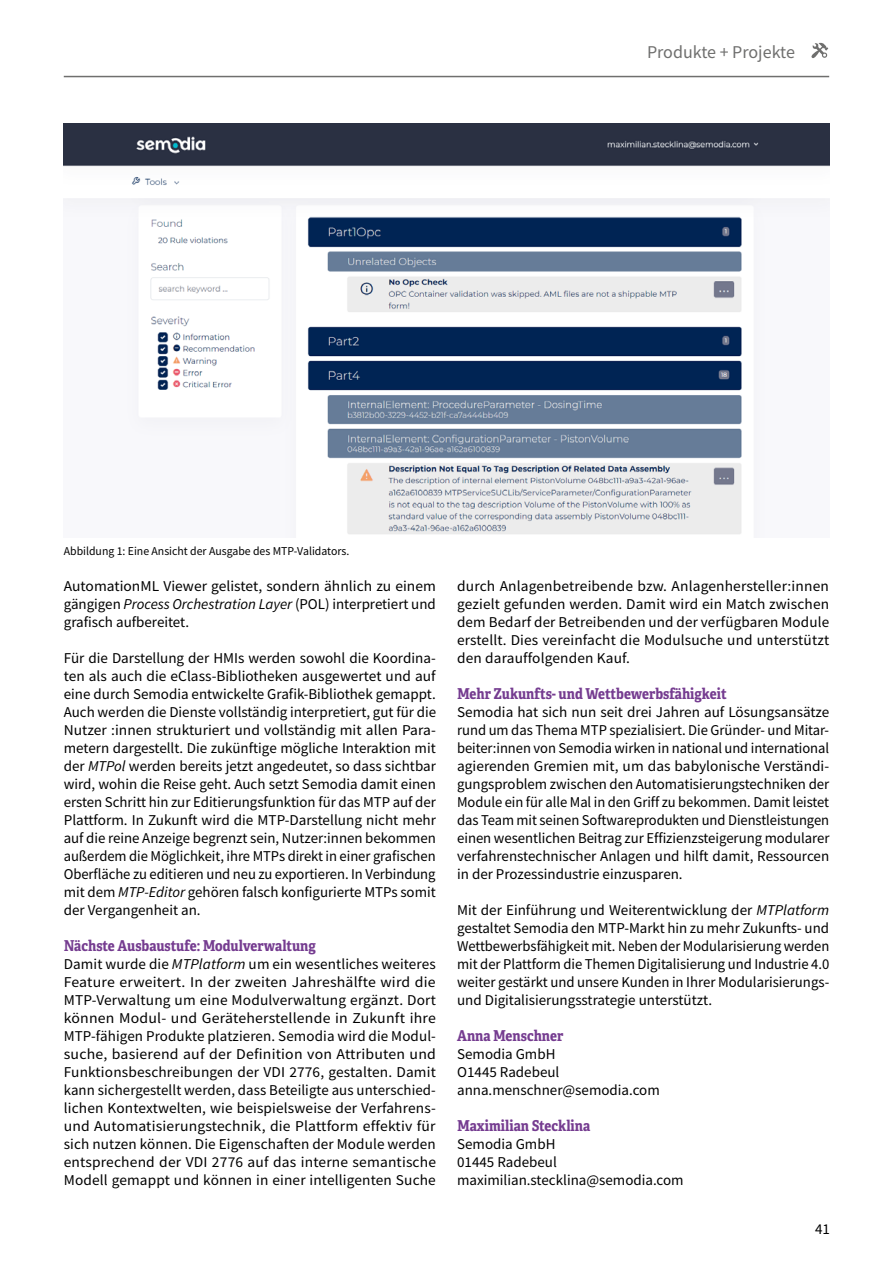
<style>
.page{position:relative;width:893px;height:1263px;background:#fff}
.page>*{position:absolute;margin:0;border:0;box-sizing:border-box;transform-origin:0 0}
.t1{font:18px "Source Sans Pro";color:#6f6f6e}
.atp_Copy{font:15px/18px "Source Sans Pro";color:#000;text-align:justify}
.atp_Autorenbezeichnu{font:15px "Source Sans Pro";color:#000}
.atp_SubheadFrage_lil{font:700 15px "Adelle Condensed";color:#753c90}
.atp_Autorenname_lila{font:700 15px "Adelle Condensed";color:#753c90}
.atp_BU{font:12px "Source Sans Pro";color:#000}
.s1{font-style:italic}
</style>
<div class="page">
<hr style="left:64px;top:76px;width:765px;height:1px;background:#6f6f6e">
<svg style="left:811px;top:42px;width:17px;height:16px"></svg>
<img style="left:64px;top:123px;width:765px;height:411px">
<p class="t1" style="left:647px;top:41px;width:149px">Produkte + Projekte</p>
<p class="atp_BU" style="left:64px;top:544px;width:287px">Abbildung 1: Eine Ansicht der Ausgabe des MTP-Validators.</p>
<p class="atp_Copy" style="left:64px;top:577px;width:374px">AutomationML Viewer gelistet, sondern ähnlich zu einem gängigen <span class="s1">Process Orchestration Layer</span> (POL) interpretiert und grafisch aufbereitet.</p>
<p class="atp_Copy" style="left:64px;top:649px;width:374px">Für die Darstellung der HMIs werden sowohl die Koordina&shy;ten als auch die eClass-Bibliotheken ausgewertet und auf eine durch Semodia entwickelte Grafik-Bibliothek gemappt.<br>Auch werden die Dienste vollständig interpretiert, gut für die Nutzer :innen strukturiert und vollständig mit allen Para&shy;metern dargestellt. Die zukünftige mögliche Interaktion mit der <span class="s1">MTPol</span> werden bereits jetzt angedeutet, so dass sichtbar wird, wohin die Reise geht. Auch setzt Semodia damit einen ersten Schritt hin zur Editierungsfunktion für das MTP auf der Plattform. In Zukunft wird die MTP-Darstellung nicht mehr auf die reine Anzeige begrenzt sein, Nutzer:innen bekommen außerdem die Möglichkeit, ihre MTPs direkt in einer grafischen Oberfläche zu editieren und neu zu exportieren. In Verbindung mit dem <span class="s1">MTP-Editor</span> gehören falsch konfigurierte MTPs somit der Vergangenheit an.</p>
<p class="atp_SubheadFrage_lil" style="left:64px;top:935px;width:254px">Nächste Ausbaustufe: Modulverwaltung</p>
<p class="atp_Copy" style="left:64px;top:955px;width:374px">Damit wurde die <span class="s1">MTPlatform</span> um ein wesentliches weiteres Feature erweitert. In der zweiten Jahreshälfte wird die MTP-Verwaltung um eine Modulverwaltung ergänzt. Dort können Modul- und Geräteherstellende in Zukunft ihre MTP-fähigen Produkte platzieren. Semodia wird die Modul&shy;suche, basierend auf der Definition von Attributen und Funktionsbeschreibungen der VDI 2776, gestalten. Damit kann sichergestellt werden, dass Beteiligte aus unterschied&shy;lichen Kontextwelten, wie beispielsweise der Verfahrens&shy;und Automatisierungstechnik, die Plattform effektiv für sich nutzen können. Die Eigenschaften der Module werden entsprechend der VDI 2776 auf das interne semantische Modell gemappt und können in einer intelligenten Suche</p>
<p class="atp_Copy" style="left:457px;top:577px;width:374px">durch Anlagenbetreibende bzw. Anlagenhersteller:innen gezielt gefunden werden. Damit wird ein Match zwischen dem Bedarf der Betreibenden und der verfügbaren Module erstellt. Dies vereinfacht die Modulsuche und unterstützt den darauffolgenden Kauf.</p>
<p class="atp_SubheadFrage_lil" style="left:457px;top:683px;width:271px">Mehr Zukunfts- und Wettbewerbsfähigkeit</p>
<p class="atp_Copy" style="left:457px;top:703px;width:374px">Semodia hat sich nun seit drei Jahren auf Lösungsansätze rund um das Thema MTP spezialisiert. Die Gründer- und Mitar&shy;beiter:innen von Semodia wirken in national und international agierenden Gremien mit, um das babylonische Verständi&shy;gungsproblem zwischen den Automatisierungstechniken der Module ein für alle Mal in den Griff zu bekommen. Damit leistet das Team mit seinen Softwareprodukten und Dienstleistungen einen wesentlichen Beitrag zur Effizienzsteigerung modularer verfahrenstechnischer Anlagen und hilft damit, Ressourcen in der Prozessindustrie einzusparen.</p>
<p class="atp_Copy" style="left:457px;top:901px;width:374px">Mit der Einführung und Weiterentwicklung der <span class="s1">MTPlatform </span>gestaltet Semodia den MTP-Markt hin zu mehr Zukunfts- und Wettbewerbsfähigkeit mit. Neben der Modularisierung werden mit der Plattform die Themen Digitalisierung und Industrie 4.0 weiter gestärkt und unsere Kunden in Ihrer Modularisierungs&shy;und Digitalisierungsstrategie unterstützt.</p>
<p class="atp_Autorenname_lila" style="left:457px;top:1025px;width:108px">Anna Menschner</p>
<p class="atp_Autorenbezeichnu" style="left:457px;top:1045px;width:100px">Semodia GmbH</p>
<p class="atp_Autorenbezeichnu" style="left:457px;top:1063px;width:104px">O1445 Radebeul</p>
<p class="atp_Autorenbezeichnu" style="left:457px;top:1081px;width:204px">anna.menschner@semodia.com</p>
<p class="atp_Autorenname_lila" style="left:457px;top:1115px;width:135px">Maximilian Stecklina</p>
<p class="atp_Autorenbezeichnu" style="left:457px;top:1135px;width:100px">Semodia GmbH</p>
<p class="atp_Autorenbezeichnu" style="left:457px;top:1153px;width:101px">01445 Radebeul</p>
<p class="atp_Autorenbezeichnu" style="left:457px;top:1171px;width:228px">maximilian.stecklina@semodia.com</p>
<p class="atp_Copy" style="left:815px;top:1220px;width:16px">41</p>
</div>
